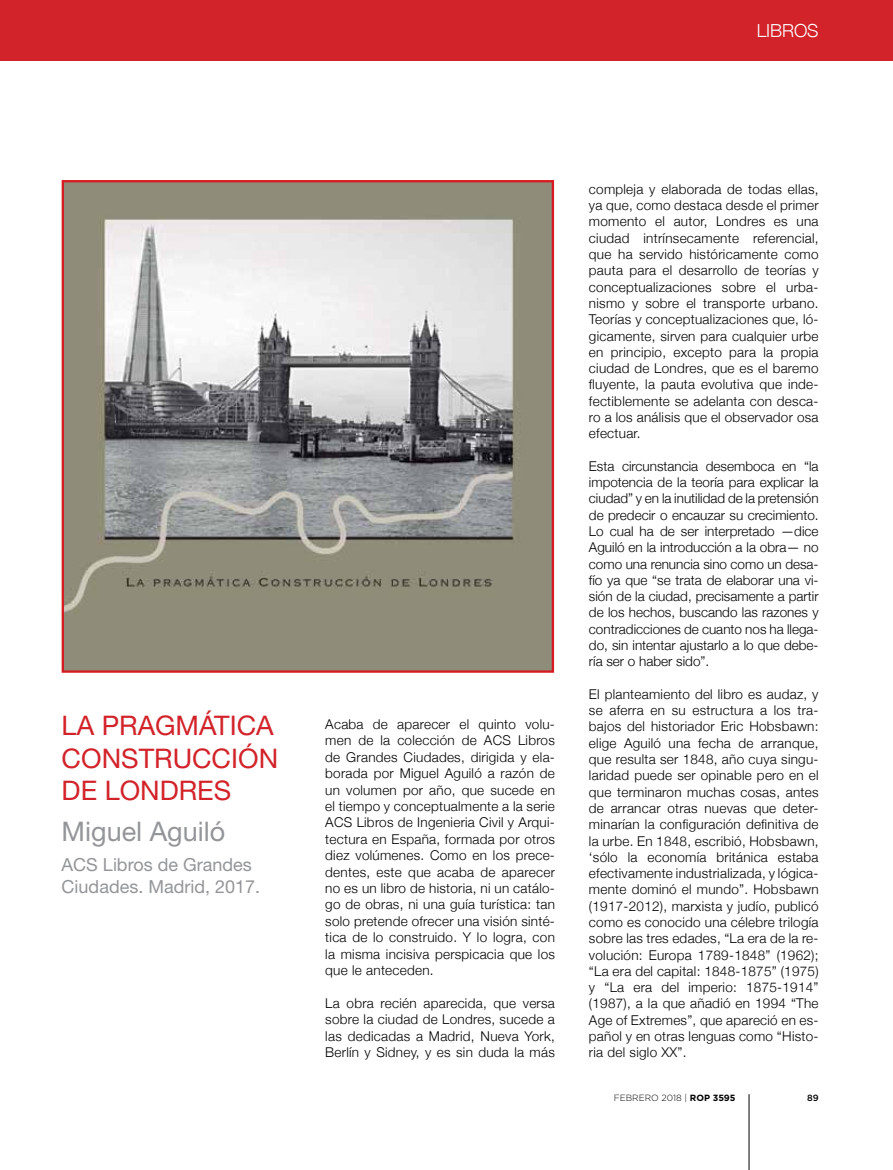
<style>
.page{position:relative;width:893px;height:1170px;background:#fff}
.page>*{position:absolute;margin:0;border:0;box-sizing:border-box;transform-origin:0 0}
.t1{font:27px "Helvetica Neue LT Std";color:#d2232a}
.t2{font:27px "Helvetica Neue LT Std";color:#939598}
.t3{font:18px/21.6px "Helvetica Neue LT Std";color:#939598}
.t4{font:300 18px "Helvetica Neue";letter-spacing:-.005em;color:#fff}
.t5{font:300 13.5px/16.4px "Helvetica Neue";letter-spacing:.02em;color:#000;text-align:justify}
.t6{font:300 9px "Gotham";color:#000}
.t7{font:500 9px "Gotham";color:#000}
.s1{font-weight:700}
</style>
<div class="page">
<hr style="left:749px;top:1094px;width:1px;height:75px;background:#000">
<div style="left:0;top:0;width:893px;height:60px;background:#d2232a"></div>
<img style="left:65px;top:183px;width:486px;height:486px">
<div style="left:62px;top:180px;width:492px;height:492px;border:2px solid #d71920"></div>
<h2 class="t4" style="left:757px;top:16px;width:63px">LIBROS</h2>
<h1 class="t1" style="left:62px;top:709px;width:51px">LA PRAGM</h1>
<h1 class="t1" style="left:199px;top:709px;width:28px">ÁTICA</h1>
<h1 class="t1" style="left:62px;top:742px;width:95px">CONSTRUCCI</h1>
<h1 class="t1" style="left:238px;top:742px;width:31px">ÓN</h1>
<h1 class="t1" style="left:62px;top:774px;width:15px">DEL</h1>
<h1 class="t1" style="left:120px;top:774px;width:40px">ONDRE</h1>
<h1 class="t1" style="left:214px;top:774px;width:19px">S</h1>
<h1 class="t2" style="left:62px;top:815px;width:165px">MIGUEL AGUILÓ</h1>
<h2 class="t3" style="left:62px;top:853px;width:200px">ACS LIBROS DE GRANDES<br>CIUDADES. MADRID, 2017.</h2>
<p class="t5" style="left:325px;top:715px;width:231px">Acaba de aparecer el quinto volu&shy;men de la colección de ACS Libros de Grandes Ciudades, dirigida y ela&shy;borada por Miguel Aguiló a razón de un volumen por año, que sucede en el tiempo y conceptualmente a la serie ACS Libros de Ingenieria Civil y Arqui&shy;tectura en España, formada por otros diez volúmenes. Como en los prece&shy;dentes, este que acaba de aparecer no es un libro de historia, ni un catálo&shy;go de obras, ni una guía turística: tan solo pretende ofrecer una visión sinté&shy;tica de lo construido. Y lo logra, con la misma incisiva perspicacia que los que le anteceden.</p>
<p class="t5" style="left:325px;top:993px;width:231px">La obra recién aparecida, que versa sobre la ciudad de Londres, sucede a las dedicadas a Madrid, Nueva York, Berlín y Sidney, y es sin duda la más</p>
<p class="t5" style="left:589px;top:180px;width:231px">compleja y elaborada de todas ellas, ya que, como destaca desde el primer momento el autor, Londres es una ciudad intrínsecamente referencial, que ha servido históricamente como pauta para el desarrollo de teorías y conceptualizaciones sobre el urba&shy;nismo y sobre el transporte urbano.<br>Teorías y conceptualizaciones que, ló&shy;gicamente, sirven para cualquier urbe en principio, excepto para la propia ciudad de Londres, que es el baremo fluyente, la pauta evolutiva que inde&shy;fectiblemente se adelanta con desca&shy;ro a los análisis que el observador osa efectuar.</p>
<p class="t5" style="left:589px;top:457px;width:231px">Esta circunstancia desemboca en “la impotencia de la teoría para explicar la ciudad” y en la inutilidad de la pretensión de predecir o encauzar su crecimiento.<br>Lo cual ha de ser interpretado —dice Aguiló en la introducción a la obra— no como una renuncia sino como un desa&shy;fío ya que “se trata de elaborar una vi&shy;sión de la ciudad, precisamente a partir de los hechos, buscando las razones y contradicciones de cuanto nos ha llega&shy;do, sin intentar ajustarlo a lo que debe&shy;ría ser o haber sido”.</p>
<p class="t5" style="left:589px;top:685px;width:231px">El planteamiento del libro es audaz, y se aferra en su estructura a los tra&shy;bajos del historiador Eric Hobsbawn: elige Aguiló una fecha de arranque, que resulta ser 1848, año cuya singu&shy;laridad puede ser opinable pero en el que terminaron muchas cosas, antes de arrancar otras nuevas que deter&shy;minarían la configuración definitiva de la urbe. En 1848, escribió, Hobsbawn, ‘sólo la economía británica estaba efectivamente industrializada, y lógica&shy;mente dominó el mundo”. Hobsbawn (1917-2012), marxista y judío, publicó como es conocido una célebre trilogía sobre las tres edades, “La era de la re&shy;volución: Europa 1789-1848” (1962); “La era del capital: 1848-1875” (1975) y “La era del imperio: 1875-1914” (1987), a la que añadió en 1994 “The Age of Extremes”, que apareció en es&shy;pañol y en otras lenguas como “Histo&shy;ria del siglo XX”.</p>
<p class="t6" style="left:614px;top:1092px;width:123px">FEBRERO 2018 | <span class="s1">ROP 3595</span></p>
<p class="t7" style="left:807px;top:1092px;width:13px">89</p>
</div>
